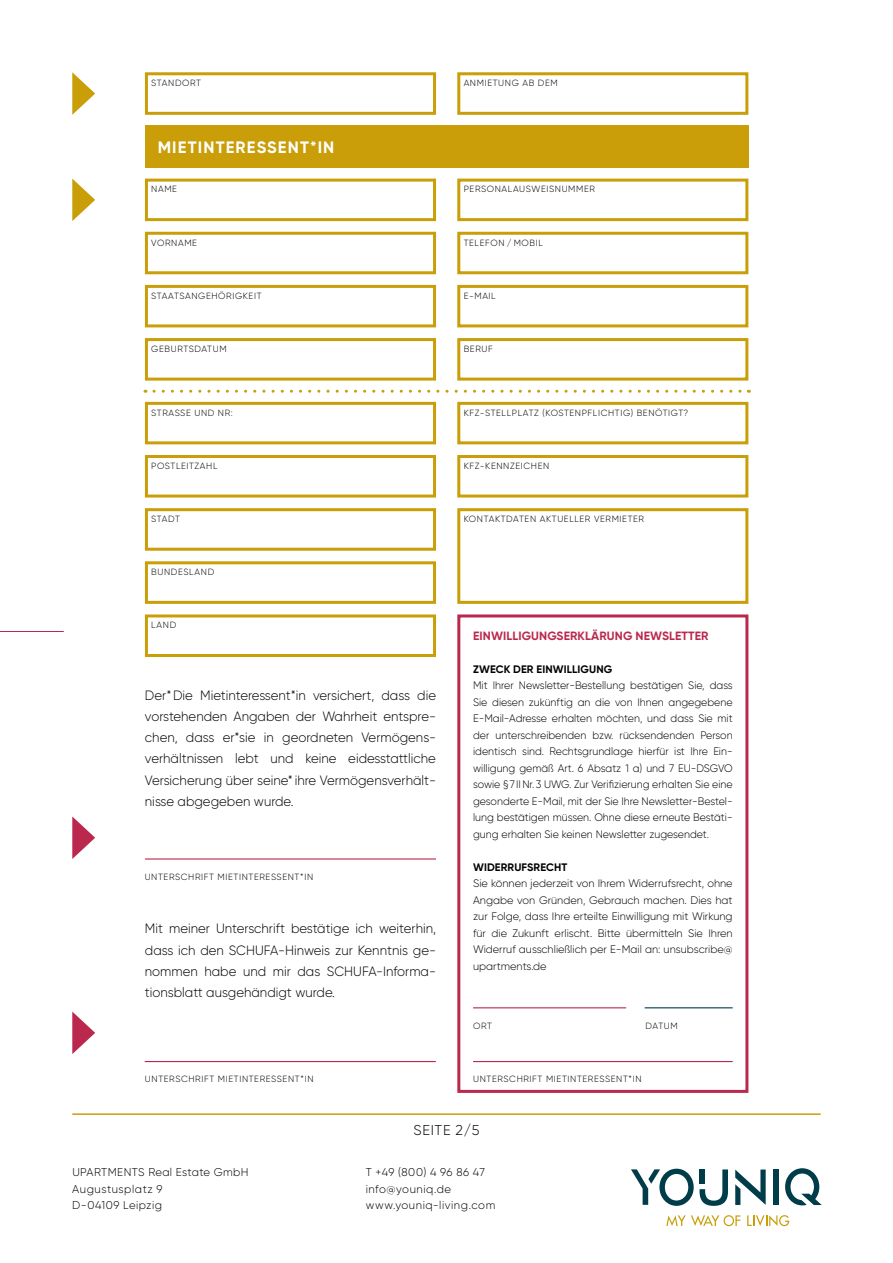
<style>
.page{position:relative;width:893px;height:1263px;background:#fff}
.page>*{position:absolute;margin:0;border:0;box-sizing:border-box;transform-origin:0 0}
.t1{font:700 16.5px "Gilroy";letter-spacing:.07em;color:#fff}
.t2{font:300 14.25px "Gilroy";letter-spacing:.05em;color:#000}
.t3{font:300 13.5px/21.3px "Gilroy";color:#000;text-align:justify}
.t4{font:700 12px "Gilroy";letter-spacing:.01em;color:#ba294d}
.t5{font:300 11.25px/16.5px "Gilroy";letter-spacing:.045em;color:#000}
.t6{font:300 10.8px/16.5px "Gilroy";color:#000;text-align:justify}
.t7{font:700 10.8px "Gilroy";letter-spacing:.01em;color:#000}
.t8{font:300 9px "Gilroy";letter-spacing:.07em;color:#000}
</style>
<div class="page">
<hr style="left:0;top:631px;width:64px;height:1px;background:#ba294d">
<svg style="left:631px;top:1169px;width:97px;height:37px"></svg>
<div style="left:773px;top:1169px;width:6px;height:36px;background:#003c49"></div>
<svg style="left:735px;top:1169px;width:31px;height:36px"></svg>
<svg style="left:785px;top:1168px;width:37px;height:37px"></svg>
<svg style="left:666px;top:1215px;width:74px;height:11px"></svg>
<svg style="left:747px;top:1215px;width:42px;height:11px"></svg>
<hr style="left:72px;top:1113px;width:749px;height:2px;background:#c99e08">
<svg style="left:457px;top:72px;width:292px;height:43px"></svg>
<svg style="left:144px;top:72px;width:293px;height:43px"></svg>
<div style="left:145px;top:125px;width:603px;height:43px;background:#c99e08"></div>
<svg style="left:144px;top:178px;width:293px;height:44px"></svg>
<svg style="left:457px;top:178px;width:292px;height:44px"></svg>
<svg style="left:144px;top:231px;width:293px;height:44px"></svg>
<svg style="left:457px;top:231px;width:292px;height:44px"></svg>
<svg style="left:144px;top:284px;width:293px;height:44px"></svg>
<svg style="left:457px;top:284px;width:292px;height:44px"></svg>
<svg style="left:144px;top:338px;width:293px;height:43px"></svg>
<svg style="left:144px;top:401px;width:293px;height:44px"></svg>
<svg style="left:457px;top:401px;width:292px;height:44px"></svg>
<svg style="left:144px;top:455px;width:293px;height:43px"></svg>
<svg style="left:457px;top:455px;width:292px;height:43px"></svg>
<svg style="left:144px;top:508px;width:293px;height:43px"></svg>
<svg style="left:457px;top:508px;width:292px;height:96px"></svg>
<svg style="left:144px;top:614px;width:293px;height:43px"></svg>
<svg style="left:457px;top:338px;width:292px;height:43px"></svg>
<svg style="left:154px;top:390px;width:595px;height:3px"></svg>
<svg style="left:72px;top:72px;width:23px;height:43px"></svg>
<svg style="left:72px;top:179px;width:23px;height:42px"></svg>
<hr style="left:145px;top:1061px;width:291px;height:1px;background:#ba294d">
<svg style="left:72px;top:1011px;width:23px;height:43px"></svg>
<svg style="left:457px;top:614px;width:292px;height:479px"></svg>
<hr style="left:145px;top:858px;width:291px;height:1px;background:#ba294d">
<svg style="left:72px;top:816px;width:23px;height:43px"></svg>
<svg style="left:144px;top:561px;width:293px;height:43px"></svg>
<p class="t8" style="left:151px;top:77px;width:51px">STANDORT</p>
<h1 class="t1" style="left:158px;top:137px;width:178px">MIETINTERESSENT*IN</h1>
<p class="t8" style="left:151px;top:184px;width:27px">NAME</p>
<p class="t8" style="left:151px;top:237px;width:47px">VORNAME</p>
<p class="t8" style="left:151px;top:290px;width:112px">STAATSANGEHÖRIGKEIT</p>
<p class="t8" style="left:151px;top:343px;width:77px">GEBURTSDATUM</p>
<p class="t8" style="left:151px;top:407px;width:83px">STRASSE UND NR:</p>
<p class="t8" style="left:151px;top:460px;width:68px">POSTLEITZAHL</p>
<p class="t8" style="left:151px;top:513px;width:30px">STADT</p>
<p class="t8" style="left:151px;top:566px;width:64px">BUNDESLAND</p>
<p class="t8" style="left:151px;top:620px;width:26px">LAND</p>
<p class="t3" style="left:145px;top:684px;width:293px">Der*Die Mietinteressent*in versichert, dass die vorstehenden Angaben der Wahrheit entspre&shy;chen, dass er*sie in geordneten Vermögens&shy;verhältnissen lebt und keine eidesstattliche Versicherung über seine*ihre Vermögensverhält&shy;nisse abgegeben wurde.</p>
<p class="t8" style="left:145px;top:872px;width:170px">UNTERSCHRIFT MIETINTERESSENT*IN</p>
<p class="t3" style="left:145px;top:918px;width:293px">Mit meiner Unterschrift bestätige ich weiterhin, dass ich den SCHUFA-Hinweis zur Kenntnis ge&shy;nommen habe und mir das SCHUFA-Informa&shy;tionsblatt ausgehändigt wurde.</p>
<p class="t8" style="left:145px;top:1074px;width:170px">UNTERSCHRIFT MIETINTERESSENT*IN</p>
<p class="t8" style="left:464px;top:77px;width:96px">ANMIETUNG AB DEM</p>
<p class="t8" style="left:464px;top:184px;width:133px">PERSONALAUSWEISNUMMER</p>
<p class="t8" style="left:464px;top:237px;width:81px">TELEFON / MOBIL</p>
<p class="t8" style="left:464px;top:290px;width:34px">E-MAIL</p>
<p class="t8" style="left:464px;top:343px;width:31px">BERUF</p>
<p class="t8" style="left:464px;top:407px;width:226px">KFZ-STELLPLATZ (KOSTENPFLICHTIG) BENÖTIGT?</p>
<p class="t8" style="left:464px;top:460px;width:87px">KFZ-KENNZEICHEN</p>
<p class="t8" style="left:464px;top:513px;width:182px">KONTAKTDATEN AKTUELLER VERMIETER</p>
<p class="t4" style="left:473px;top:628px;width:237px">EINWILLIGUNGSERKLÄRUNG NEWSLETTER</p>
<p class="t7" style="left:473px;top:662px;width:141px">ZWECK DER EINWILLIGUNG</p>
<p class="t6" style="left:473px;top:677px;width:261px">Mit Ihrer Newsletter-Bestellung bestätigen Sie, dass Sie diesen zukünftig an die von Ihnen angegebene E-Mail-Adresse erhalten möchten, und dass Sie mit der unterschreibenden bzw. rücksendenden Person identisch sind. Rechtsgrundlage hierfür ist Ihre Ein&shy;willigung gemäß Art. 6 Absatz 1 a) und 7 EU-DSGVO sowie §7 IINr.3 UWG. Zur Verifizierung erhalten Sie eine gesonderte E-Mail, mit der Sie Ihre Newsletter-Bestel&shy;lung bestätigen müssen. Ohne diese erneute Bestäti&shy;gung erhalten Sie keinen Newsletter zugesendet.</p>
<p class="t7" style="left:473px;top:860px;width:96px">WIDERRUFSRECHT</p>
<p class="t6" style="left:473px;top:875px;width:261px">Sie können jederzeit von Ihrem Widerrufsrecht, ohne Angabe von Gründen, Gebrauch machen. Dies hat zur Folge, dass Ihre erteilte Einwilligung mit Wirkung für die Zukunft erlischt. Bitte übermitteln Sie Ihren Widerruf ausschließlich per E-Mail an: unsubscribe@ upartments.de</p>
<p class="t8" style="left:473px;top:1020px;width:20px">ORT</p>
<p class="t8" style="left:646px;top:1020px;width:34px">DATUM</p>
<p class="t8" style="left:473px;top:1073px;width:170px">UNTERSCHRIFT MIETINTERESSENT*IN</p>
<h2 class="t2" style="left:414px;top:1122px;width:67px">SEITE 2/5</h2>
<p class="t5" style="left:72px;top:1164px;width:178px">UPARTMENTS Real Estate GmbH<br>Augustusplatz 9<br>D-04109 Leipzig</p>
<p class="t5" style="left:366px;top:1164px;width:131px">T +49 (800) 4 96 86 47 info@youniq.de www.youniq-living.com</p>
</div>
